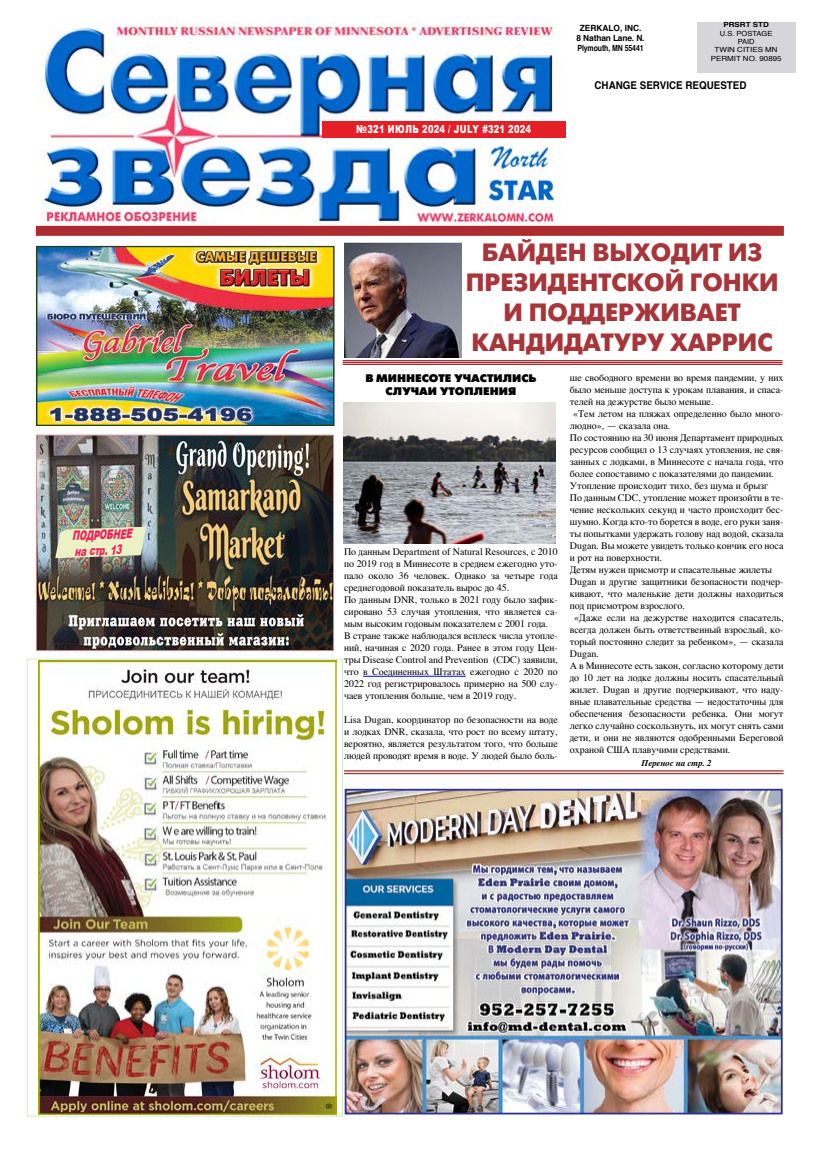
<style>
.page{position:relative;width:819px;height:1152px;background:#fff}
.page>*{position:absolute;margin:0;border:0;box-sizing:border-box;transform-origin:0 0}
.t1{font:25px/30px "Futuris XC";color:#a73539;text-align:center}
.t2{font:italic 900 13px/15.6px "Arial";color:#ee205d;scale:.66 1}
.t3{font:900 11.1px "Arial";letter-spacing:.025em;color:#fff;scale:.75 1}
.t4{font:700 11px/13.2px "Futuris XC";color:#000;text-align:center}
.t5{font:700 10.7px "Helvetica";color:#000;scale:.92 1}
.t6{font:10px/12px "Times";color:#000}
.t7{font:italic 700 9px "Times";letter-spacing:-.015em;color:#000}
.t8{font:700 8.5px/10.2px "Helvetica";letter-spacing:-.015em;color:#000;text-align:center}
.t9{font:7.1px/8.5px "Helvetica";color:#000;text-align:center;scale:1.07 1}
.t10{font:700 7.1px "Helvetica";color:#000;scale:1.13 1}
</style>
<div class="page">
<img style="left:348px;top:792px;width:432px;height:319px">
<div style="left:345px;top:789px;width:438px;height:325px;border:2px solid #2e3092"></div>
<img style="left:38px;top:248px;width:295px;height:176px">
<div style="left:36px;top:246px;width:299px;height:180px;border:1px solid #274120"></div>
<hr style="left:344px;top:770px;width:440px;height:2px;background:#a73539">
<hr style="left:344px;top:773px;width:440px;height:1px;background:#a73539">
<img style="left:38px;top:437px;width:294px;height:212px">
<div style="left:36px;top:435px;width:298px;height:216px;border:1px solid #c99"></div>
<svg style="left:55px;top:527px;width:91px;height:31px;background:#dbe1ba"></svg>
<hr style="left:363px;top:676px;width:103px;height:1px;background:#00f">
<img style="left:39px;top:661px;width:298px;height:453px">
<div style="left:27px;top:659px;width:316px;height:457px;border:1px solid #cfeec5"></div>
<img style="left:344px;top:402px;width:212px;height:141px">
<img style="left:345px;top:242px;width:117px;height:116px">
<hr style="left:343px;top:360px;width:440px;height:1px;background:#a73539">
<hr style="left:343px;top:362px;width:440px;height:1px;background:#a73539">
<hr style="left:343px;top:364px;width:440px;height:1px;background:#a73539">
<div style="left:697px;top:22px;width:99px;height:51px;background:#d6d5da"></div>
<img style="left:35px;top:24px;width:527px;height:203px">
<div style="left:36px;top:226px;width:748px;height:10px;background:#ae2b30"></div>
<div style="left:322px;top:121px;width:244px;height:16px;background:#e41f26"></div>
<div style="left:199px;top:210px;width:14px;height:12px;background:#fff;border-radius:50%"></div>
<h2 class="t2" style="left:72px;top:527px;width:92px;rotate:-2deg">ПОДРОБНЕЕ на стр. 13</h2>
<p class="t8" style="left:577px;top:23px;width:69px">ZERKALO, INC.<br>8 Nathan Lane. N.<br>Plymouth, MN 55441</p>
<p class="t10" style="left:724px;top:19px;width:42px">PRSRT STD</p>
<p class="t9" style="left:711px;top:29px;width:68px">U.S. POSTAGE<br>PAID<br>TWIN CITIES MN<br>PERMIT NO. 90895</p>
<p class="t3" style="left:356px;top:121px;width:235px">№321 ИЮЛЬ 2024 / JULY #321 2024</p>
<p class="t5" style="left:595px;top:76px;width:167px">CHANGE SERVICE REQUESTED</p>
<h1 class="t1" style="left:466px;top:237px;width:314px">БАЙДЕН ВЫХОДИТ ИЗ<br>ПРЕЗИДЕНТСКОЙ ГОНКИ<br>И ПОДДЕРЖИВАЕТ<br>КАНДИДАТУРУ ХАРРИС</h1>
<p class="t4" style="left:365px;top:372px;width:173px">В МИННЕСОТЕ УЧАСТИЛИСЬ<br>СЛУЧАИ УТОПЛЕНИЯ</p>
<p class="t6" style="left:344px;top:545px;width:215px">По данным Department of Natural Resources, с 2010 по 2019 год в Миннесоте в среднем ежегодно уто&shy;пало около 36 человек. Однако за четыре года среднегодовой показатель вырос до 45.<br>По данным DNR, только в 2021 году было зафик&shy;сировано 53 случая утопления, что является са&shy;мым высоким годовым показателем с 2001 года.<br>В стране также наблюдался всплеск числа утопле&shy;ний, начиная с 2020 года. Ранее в этом году Цен&shy;тры Disease Control and Prevention (CDC) заявили, что в Соединенных Штатах ежегодно с 2020 по 2022 год регистрировалось примерно на 500 слу&shy;чаев утопления больше, чем в 2019 году.</p>
<p class="t6" style="left:344px;top:713px;width:215px;text-align:justify">Lisa Dugan, координатор по безопасности на воде и лодках DNR, сказала, что рост по всему штату, вероятно, является результатом того, что больше людей проводят время в воде. У людей было боль-</p>
<p class="t6" style="left:570px;top:371px;width:215px">ше свободного времени во время пандемии, у них</p>
<p class="t6" style="left:570px;top:383px;width:215px">было меньше доступа к урокам плавания, и спаса-</p>
<p class="t6" style="left:570px;top:395px;width:145px">телей на дежурстве было меньше.</p>
<p class="t6" style="left:573px;top:407px;width:212px">«Тем летом на пляжах определенно было много-</p>
<p class="t6" style="left:570px;top:419px;width:102px">людно», — сказала она.</p>
<p class="t6" style="left:570px;top:431px;width:215px">По состоянию на 30 июня Департамент природных</p>
<p class="t6" style="left:570px;top:443px;width:215px">ресурсов сообщил о 13 случаях утопления, не свя-</p>
<p class="t6" style="left:570px;top:455px;width:215px">занных с лодками, в Миннесоте с начала года, что</p>
<p class="t6" style="left:570px;top:467px;width:205px">более сопоставимо с показателями до пандемии.</p>
<p class="t6" style="left:570px;top:479px;width:200px">Утопление происходит тихо, без шума и брызг</p>
<p class="t6" style="left:570px;top:491px;width:215px">По данным CDC, утопление может произойти в те-</p>
<p class="t6" style="left:570px;top:503px;width:215px">чение нескольких секунд и часто происходит бес-</p>
<p class="t6" style="left:570px;top:515px;width:215px">шумно. Когда кто-то борется в воде, его руки заня-</p>
<p class="t6" style="left:570px;top:527px;width:215px">ты попытками удержать голову над водой, сказала</p>
<p class="t6" style="left:570px;top:539px;width:215px">Dugan. Вы можете увидеть только кончик его носа</p>
<p class="t6" style="left:570px;top:551px;width:94px">и рот на поверхности.</p>
<p class="t6" style="left:570px;top:563px;width:204px">Детям нужен присмотр и спасательные жилеты</p>
<p class="t6" style="left:570px;top:575px;width:215px">Dugan и другие защитники безопасности подчер-</p>
<p class="t6" style="left:570px;top:587px;width:215px">кивают, что маленькие дети должны находиться</p>
<p class="t6" style="left:570px;top:599px;width:117px">под присмотром взрослого.</p>
<p class="t6" style="left:574px;top:611px;width:211px">«Даже если на дежурстве находится спасатель,</p>
<p class="t6" style="left:570px;top:623px;width:215px">всегда должен быть ответственный взрослый, ко-</p>
<p class="t6" style="left:570px;top:635px;width:215px">торый постоянно следит за ребенком», — сказала</p>
<p class="t6" style="left:570px;top:647px;width:31px">Dugan.</p>
<p class="t6" style="left:570px;top:659px;width:215px">А в Миннесоте есть закон, согласно которому дети</p>
<p class="t6" style="left:570px;top:671px;width:215px">до 10 лет на лодке должны носить спасательный</p>
<p class="t6" style="left:570px;top:683px;width:215px">жилет. Dugan и другие подчеркивают, что наду-</p>
<p class="t6" style="left:570px;top:695px;width:215px">вные плавательные средства — недостаточны для</p>
<p class="t6" style="left:570px;top:707px;width:215px">обеспечения безопасности ребенка. Они могут</p>
<p class="t6" style="left:570px;top:719px;width:215px">легко случайно соскользнуть, их могут снять сами</p>
<p class="t6" style="left:570px;top:731px;width:215px">дети, и они не являются одобренными Береговой</p>
<p class="t6" style="left:570px;top:743px;width:162px">охраной США плавучими средствами.</p>
<p class="t7" style="left:641px;top:754px;width:72px">Перенос на стр. 2</p>
</div>
